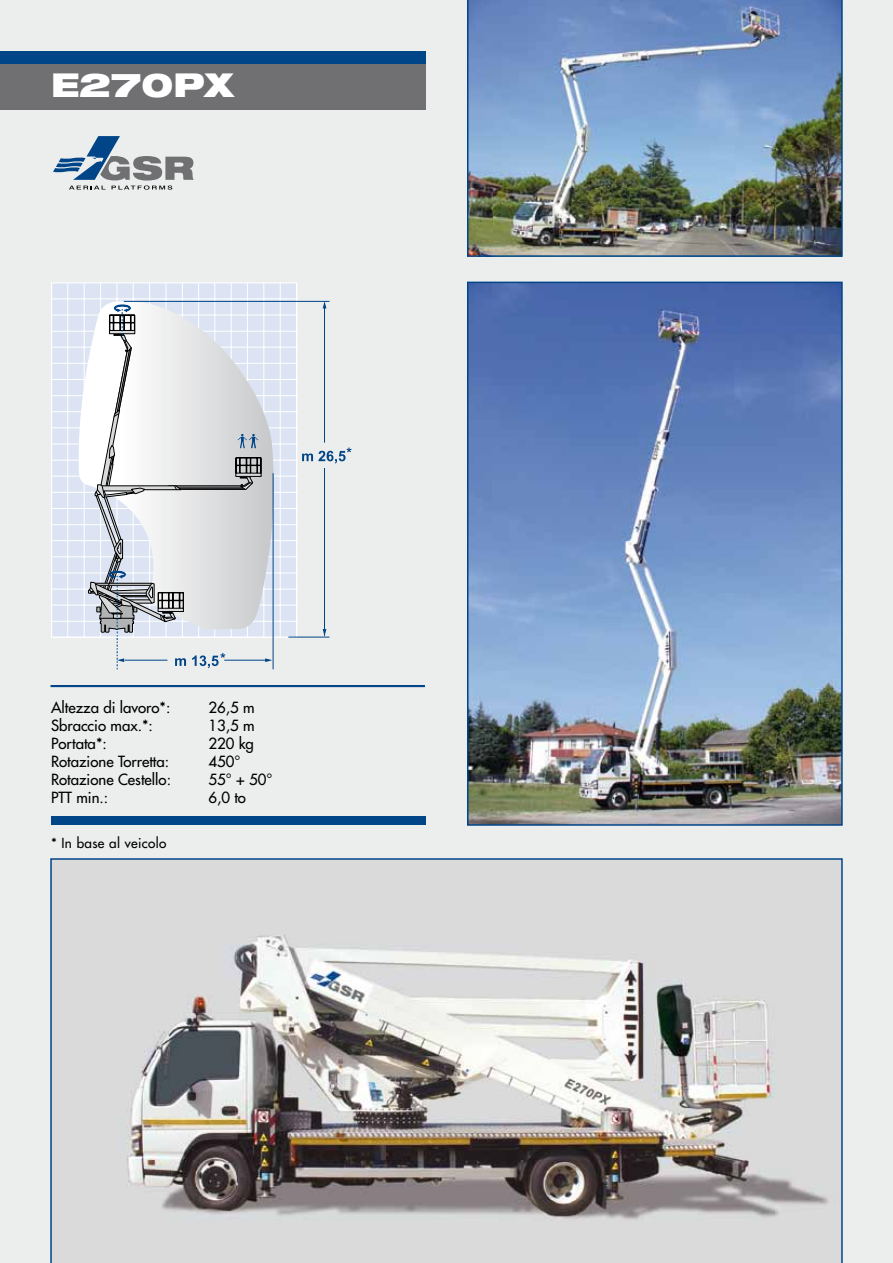
<style>
.page{position:relative;width:893px;height:1263px;background:#eceded}
.page>*{position:absolute;margin:0;border:0;box-sizing:border-box;transform-origin:0 0}
.t1{font:900 expanded 33px "Helvetica Neue LT Std";color:#fff}
.t2{font:500 15px/18px "Futura Std";color:#000}
.t3{font:500 13.5px "Futura Std";letter-spacing:.025em;color:#000}
</style>
<div class="page">
<hr style="left:51px;top:685px;width:374px;height:2px;background:#004588">
<div style="left:51px;top:816px;width:374px;height:9px;background:#004588"></div>
<div style="left:0;top:64px;width:425px;height:46px;background:#706f72"></div>
<div style="left:0;top:51px;width:425px;height:13px;background:#004588"></div>
<svg style="left:53px;top:136px;width:141px;height:54px"></svg>
<svg style="left:50px;top:858px;width:793px;height:405px;background:#bfbdbd"></svg>
<img style="left:467px;top:0;width:376px;height:257px">
<img style="left:470px;top:285px;width:370px;height:538px">
<div style="left:467px;top:282px;width:376px;height:544px;border:2px solid #004588"></div>
<div style="left:51px;top:282px;width:246px;height:356px;background:#dce4f3;border:1px solid #fff"></div>
<hr style="left:51px;top:283px;width:1px;height:354px;background:#fff">
<hr style="left:182px;top:283px;width:1px;height:354px;background:#fff">
<hr style="left:117px;top:283px;width:1px;height:354px;background:#fff">
<hr style="left:247px;top:283px;width:1px;height:354px;background:#fff">
<hr style="left:84px;top:283px;width:1px;height:354px;background:#fff">
<hr style="left:214px;top:283px;width:1px;height:354px;background:#fff">
<hr style="left:149px;top:283px;width:1px;height:354px;background:#fff">
<hr style="left:280px;top:283px;width:1px;height:354px;background:#fff">
<hr style="left:67px;top:283px;width:1px;height:354px;background:#fff">
<hr style="left:198px;top:283px;width:1px;height:354px;background:#fff">
<hr style="left:133px;top:283px;width:1px;height:354px;background:#fff">
<hr style="left:263px;top:283px;width:1px;height:354px;background:#fff">
<hr style="left:100px;top:283px;width:1px;height:354px;background:#fff">
<hr style="left:231px;top:283px;width:1px;height:354px;background:#fff">
<hr style="left:166px;top:283px;width:1px;height:354px;background:#fff">
<hr style="left:296px;top:283px;width:1px;height:354px;background:#fff">
<hr style="left:52px;top:395px;width:246px;height:1px;background:#fff">
<hr style="left:52px;top:524px;width:246px;height:1px;background:#fff">
<hr style="left:52px;top:460px;width:246px;height:1px;background:#fff">
<hr style="left:52px;top:331px;width:246px;height:1px;background:#fff">
<hr style="left:52px;top:589px;width:246px;height:1px;background:#fff">
<hr style="left:52px;top:427px;width:246px;height:1px;background:#fff">
<hr style="left:52px;top:298px;width:246px;height:1px;background:#fff">
<hr style="left:52px;top:556px;width:246px;height:1px;background:#fff">
<hr style="left:52px;top:492px;width:246px;height:1px;background:#fff">
<hr style="left:52px;top:363px;width:246px;height:1px;background:#fff">
<hr style="left:52px;top:621px;width:246px;height:1px;background:#fff">
<hr style="left:52px;top:411px;width:246px;height:1px;background:#fff">
<hr style="left:52px;top:540px;width:246px;height:1px;background:#fff">
<hr style="left:52px;top:476px;width:246px;height:1px;background:#fff">
<hr style="left:52px;top:347px;width:246px;height:1px;background:#fff">
<hr style="left:52px;top:605px;width:246px;height:1px;background:#fff">
<hr style="left:52px;top:444px;width:246px;height:1px;background:#fff">
<hr style="left:52px;top:315px;width:246px;height:1px;background:#fff">
<hr style="left:52px;top:572px;width:246px;height:1px;background:#fff">
<hr style="left:52px;top:508px;width:246px;height:1px;background:#fff">
<hr style="left:52px;top:379px;width:246px;height:1px;background:#fff">
<hr style="left:52px;top:637px;width:246px;height:1px;background:#fff">
<svg style="left:78px;top:301px;width:197px;height:329px"></svg>
<svg style="left:238px;top:434px;width:20px;height:14px"></svg>
<hr style="left:173px;top:489px;width:72px;height:1px;background:#000">
<svg style="left:235px;top:457px;width:26px;height:33px"></svg>
<hr style="left:224px;top:660px;width:44px;height:1px;background:#004588">
<svg style="left:265px;top:658px;width:7px;height:4px"></svg>
<hr style="left:273px;top:473px;width:1px;height:196px;background:#004588">
<svg style="left:88px;top:304px;width:98px;height:365px"></svg>
<hr style="left:124px;top:301px;width:205px;height:1px;background:#004588">
<svg style="left:323px;top:301px;width:3px;height:7px"></svg>
<hr style="left:324px;top:308px;width:1px;height:135px;background:#004588">
<hr style="left:324px;top:468px;width:1px;height:168px;background:#004588">
<hr style="left:288px;top:637px;width:41px;height:1px;background:#004588">
<svg style="left:192px;top:653px;width:33px;height:15px"></svg>
<svg style="left:302px;top:448px;width:50px;height:15px"></svg>
<h1 class="t1" style="left:51px;top:63px;width:184px">E270PX</h1>
<p class="t2" style="left:51px;top:699px;width:122px">Altezza di lavoro*:<br>Sbraccio max.*:<br>Portata*:<br>Rotazione Torretta:<br>Rotazione Cestello:<br>PTT min.:</p>
<p class="t3" style="left:51px;top:834px;width:117px">* In base al veicolo</p>
<p class="t2" style="left:208px;top:699px;width:66px">26,5 m<br>13,5 m<br>220 kg<br>450°<br>55° + 50°<br>6,0 to</p>
</div>
